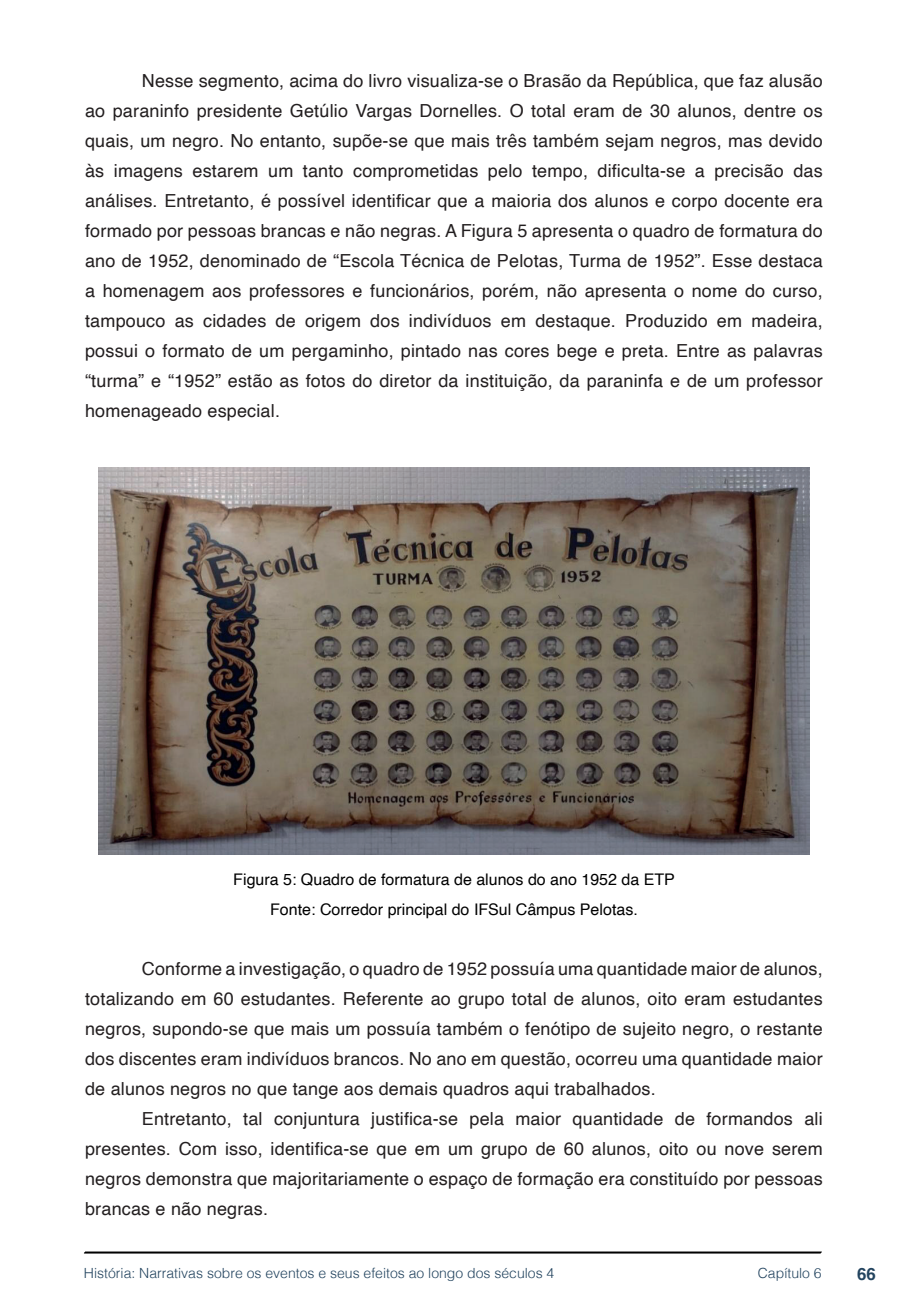
<style>
.page{position:relative;width:908px;height:1304px;background:#fff}
.page>*{position:absolute;margin:0;border:0;box-sizing:border-box;transform-origin:0 0}
.txt{font:18px/30px "Helvetica";letter-spacing:.01em;color:#231f20;text-align:justify}
.t1{font:700 16.8px "Helvetica";color:#23445f}
.imagens_graf_tab{font:16px "Helvetica";color:#000}
.t2{font:300 14px "Helvetica";color:#23445f}
</style>
<div class="page">
<svg style="left:84px;top:1251px;width:737px;height:3px;background:#515151"></svg>
<img style="left:99px;top:467px;width:709px;height:387px">
<p class="txt" style="left:85px;top:66px;width:739px;text-indent:57px">Nesse segmento, acima do livro visualiza-se o Brasão da República, que faz alusão ao paraninfo presidente Getúlio Vargas Dornelles. O total eram de 30 alunos, dentre os quais, um negro. No entanto, supõe-se que mais três também sejam negros, mas devido às imagens estarem um tanto comprometidas pelo tempo, dificulta-se a precisão das análises. Entretanto, é possível identificar que a maioria dos alunos e corpo docente era formado por pessoas brancas e não negras. A Figura 5 apresenta o quadro de formatura do ano de 1952, denominado de “Escola Técnica de Pelotas, Turma de 1952”. Esse destaca a homenagem aos professores e funcionários, porém, não apresenta o nome do curso, tampouco as cidades de origem dos indivíduos em destaque. Produzido em madeira, possui o formato de um pergaminho, pintado nas cores bege e preta. Entre as palavras “turma” e “1952” estão as fotos do diretor da instituição, da paraninfa e de um professor homenageado especial.</p>
<p class="imagens_graf_tab" style="left:233px;top:867px;width:443px">Figura 5: Quadro de formatura de alunos do ano 1952 da ETP</p>
<p class="imagens_graf_tab" style="left:270px;top:897px;width:369px">Fonte: Corredor principal do IFSul Câmpus Pelotas.</p>
<p class="txt" style="left:85px;top:954px;width:738px;text-indent:57px">Conforme a investigação, o quadro de 1952 possuía uma quantidade maior de alunos, totalizando em 60 estudantes. Referente ao grupo total de alunos, oito eram estudantes negros, supondo-se que mais um possuía também o fenótipo de sujeito negro, o restante dos discentes eram indivíduos brancos. No ano em questão, ocorreu uma quantidade maior de alunos negros no que tange aos demais quadros aqui trabalhados.</p>
<p class="txt" style="left:85px;top:1104px;width:738px;text-indent:57px">Entretanto, tal conjuntura justifica-se pela maior quantidade de formandos ali presentes. Com isso, identifica-se que em um grupo de 60 alunos, oito ou nove serem negros demonstra que majoritariamente o espaço de formação era constituído por pessoas brancas e não negras.</p>
<p class="t2" style="left:84px;top:1261px;width:471px">História: Narrativas sobre os eventos e seus efeitos ao longo dos séculos 4</p>
<p class="t2" style="left:757px;top:1261px;width:65px">Capítulo 6</p>
<p class="t1" style="left:856px;top:1264px;width:20px">66</p>
</div>
